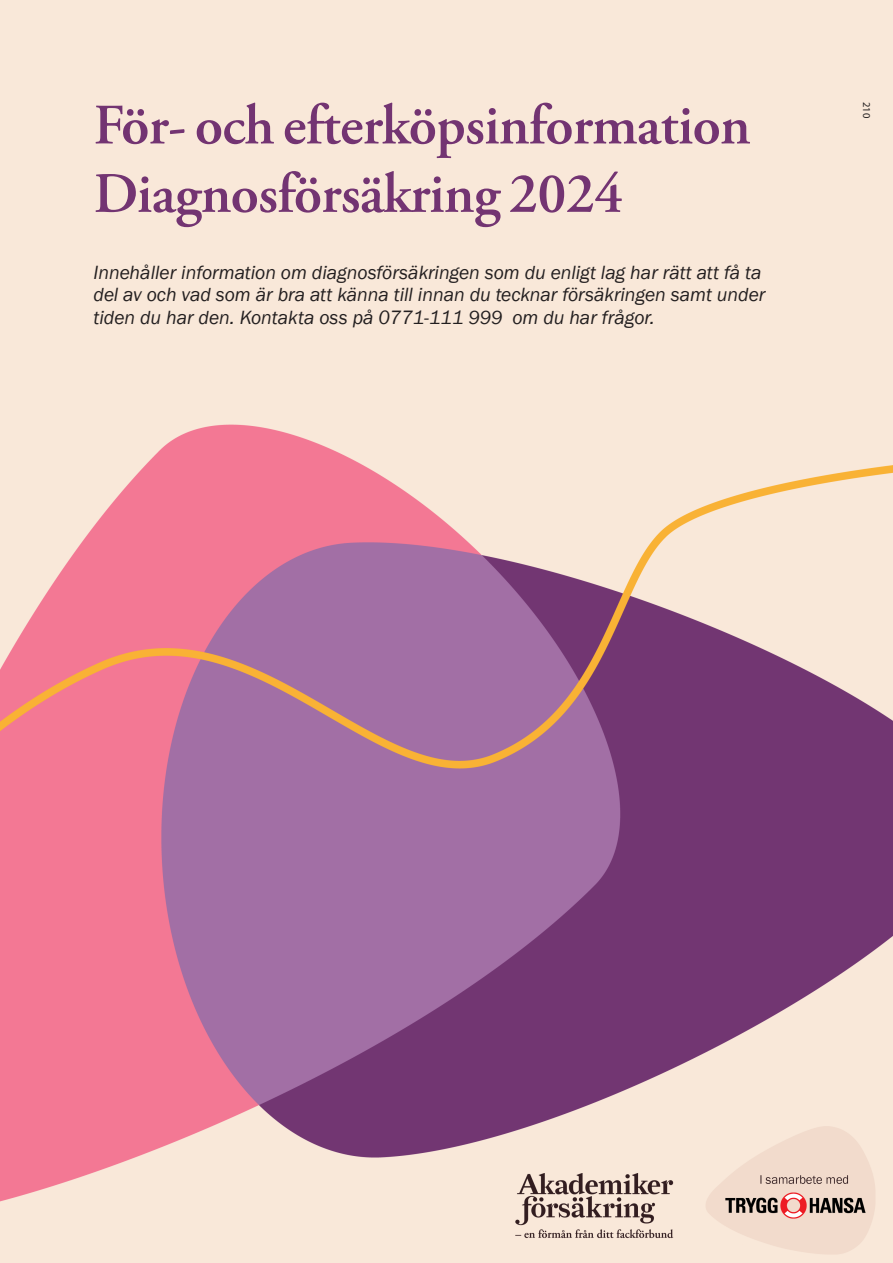
<style>
.page{position:relative;width:893px;height:1263px;background:#fff}
.page>*{position:absolute;margin:0;border:0;box-sizing:border-box;transform-origin:0 0}
.AKF_Rubrik_1{font:600 57px/68.4px "Adobe Garamond Pro";letter-spacing:-.01em;color:#733472}
.AKF_ingress{font:19.5px/22.5px "Franklin Gothic URW Boo Ita";color:#231f20}
.t1{font:10.5px "Myriad Pro";color:#231f20}
</style>
<div class="page">
<img style="left:0;top:0;width:893px;height:1263px">
<p class="AKF_Rubrik_1" style="left:94px;top:92px;width:658px">För- och efterköpsinformation<br>Diagnosförsäkring 2024</p>
<p class="AKF_ingress" style="left:94px;top:261px;width:673px">Innehåller information om diagnosförsäkringen som du enligt lag har rätt att få ta del av och vad som är bra att känna till innan du tecknar försäkringen samt under tiden du har den. Kontakta oss på 0771-111 999 om du har frågor.</p>
<p class="t1" style="left:873px;top:102px;width:18px;rotate:90deg">210</p>
</div>
